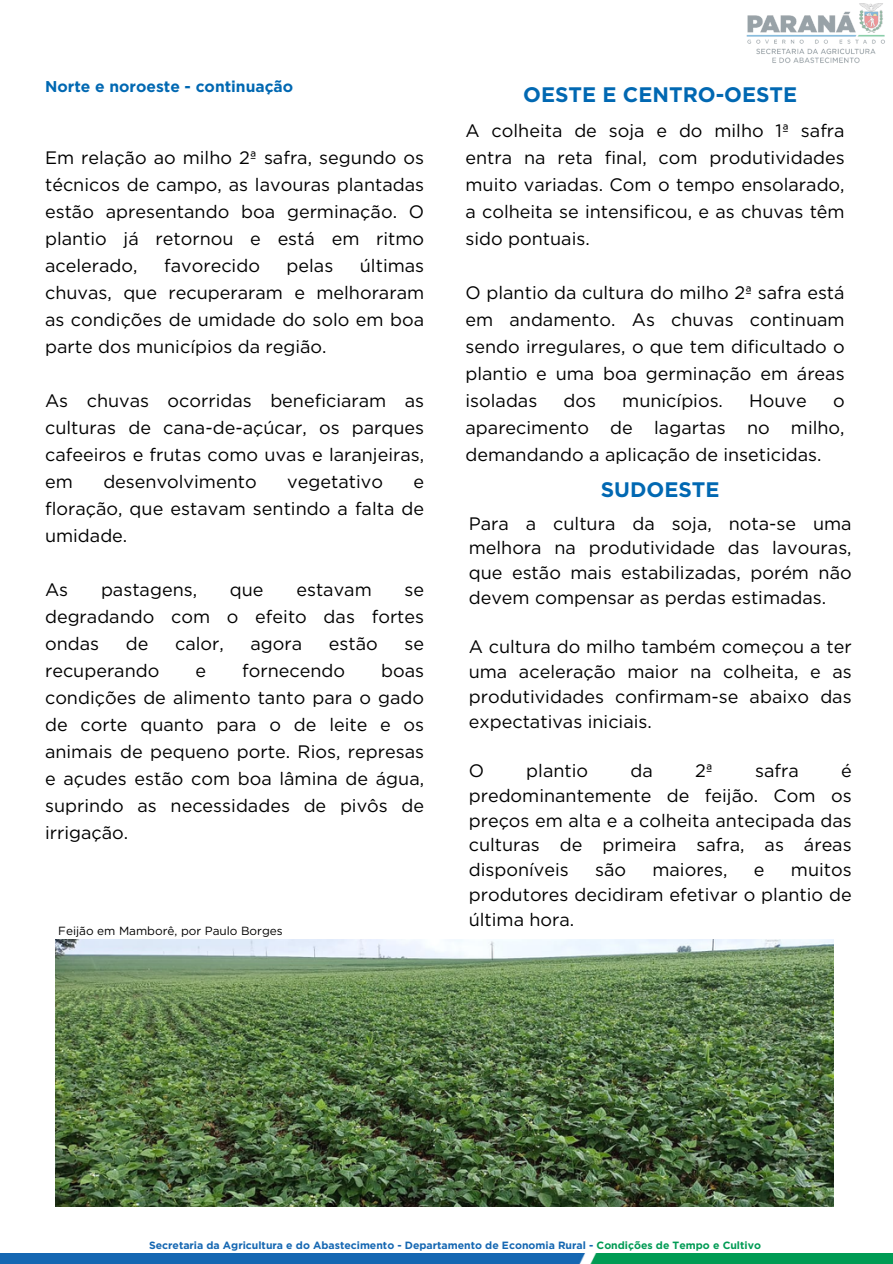
<style>
.page{position:relative;width:893px;height:1264px;background:#fff}
.page>*{position:absolute;margin:0;border:0;box-sizing:border-box;transform-origin:0 0}
.t1{font:700 21px "Gotham";color:#0168b2}
.t2{font:18px/27px "Gotham";color:#000;text-align:justify}
.t3{font:700 15.6px "Gotham";color:#0168b2}
.t4{font:11.85px "Gotham";color:#000}
.t5{font:700 10.5px "Gotham";color:#1567b2}
.s1{color:#009b54}
</style>
<div class="page">
<img style="left:0;top:1253px;width:892px;height:10px">
<img style="left:746px;top:3px;width:139px;height:60px">
<img style="left:56px;top:939px;width:777px;height:267px">
<h2 class="t3" style="left:45px;top:77px;width:250px">Norte e noroeste - continuação</h2>
<h1 class="t2" style="left:45px;top:144px;width:380px">Em relação ao milho 2ª safra, segundo os técnicos de campo, as lavouras plantadas estão apresentando boa germinação. O plantio já retornou e está em ritmo acelerado,</h1>
<h1 class="t2" style="left:45px;top:252px;width:380px;text-indent:315px">últimas chuvas, que recuperaram e melhoraram as condições de umidade do solo em boa parte dos municípios da região.</h1>
<h2 class="t2" style="left:45px;top:387px;width:380px">As chuvas ocorridas beneficiaram as culturas de cana-de-açúcar, os parques cafeeiros e frutas como uvas e laranjeiras, em</h2>
<h1 class="t2" style="left:164px;top:252px;width:97px">favorecido</h1>
<h1 class="t2" style="left:286px;top:252px;width:48px">pelas</h1>
<h2 class="t2" style="left:103px;top:468px;width:155px">desenvolvimento</h2>
<h2 class="t2" style="left:287px;top:468px;width:97px">vegetativo</h2>
<h2 class="t2" style="left:45px;top:468px;width:380px;text-indent:368px">e floração, que estavam sentindo a falta de umidade.</h2>
<h2 class="t2" style="left:45px;top:576px;width:25px">As</h2>
<h2 class="t2" style="left:101px;top:576px;width:98px">pastagens,</h2>
<h2 class="t2" style="left:230px;top:576px;width:35px">que</h2>
<h2 class="t2" style="left:296px;top:576px;width:77px">estavam</h2>
<h2 class="t2" style="left:45px;top:576px;width:380px;text-indent:359px">se degradando com o efeito das fortes ondas</h2>
<h2 class="t2" style="left:126px;top:630px;width:24px">de</h2>
<h2 class="t2" style="left:175px;top:630px;width:50px">calor,</h2>
<h2 class="t2" style="left:250px;top:630px;width:53px">agora</h2>
<h2 class="t2" style="left:329px;top:630px;width:50px">estão</h2>
<h2 class="t2" style="left:404px;top:630px;width:21px">se</h2>
<h2 class="t2" style="left:45px;top:657px;width:116px">recuperando</h2>
<h2 class="t2" style="left:195px;top:657px;width:12px">e</h2>
<h2 class="t2" style="left:242px;top:657px;width:104px">fornecendo</h2>
<h2 class="t2" style="left:45px;top:657px;width:380px;text-indent:336px">boas condições de alimento tanto para o gado de corte quanto para o de leite e os animais de pequeno porte. Rios, represas e açudes estão com boa lâmina de água, suprindo as necessidades de pivôs de irrigação.</h2>
<h2 class="t4" style="left:58px;top:923px;width:226px">Feijão em Mamborê, por Paulo Borges</h2>
<h2 class="t1" style="left:523px;top:82px;width:275px">OESTE E CENTRO-OESTE</h2>
<h2 class="t2" style="left:465px;top:117px;width:380px">A colheita de soja e do milho 1ª safra entra na reta final, com produtividades muito variadas. Com o tempo ensolarado, a colheita se intensificou, e as chuvas têm sido pontuais.</h2>
<h1 class="t2" style="left:465px;top:279px;width:380px">O plantio da cultura do milho 2ª safra está em andamento. As chuvas continuam sendo irregulares, o que tem dificultado o plantio e uma boa germinação em áreas isoladas</h1>
<h1 class="t2" style="left:563px;top:387px;width:34px">dos</h1>
<h1 class="t2" style="left:622px;top:387px;width:102px">municípios.</h1>
<h1 class="t2" style="left:749px;top:387px;width:59px">Houve</h1>
<h1 class="t2" style="left:465px;top:387px;width:380px;text-indent:367px">o aparecimento de lagartas no milho, demandando a aplicação de inseticidas.</h1>
<h2 class="t1" style="left:600px;top:476px;width:120px">SUDOESTE</h2>
<h2 class="t2" style="left:468px;top:510px;width:384px;line-height:24.8px">Para a cultura da soja, nota-se uma melhora na produtividade das lavouras, que estão mais estabilizadas, porém não devem compensar as perdas estimadas.</h2>
<p class="t2" style="left:468px;top:634px;width:384px;line-height:24.8px">A cultura do milho também começou a ter uma aceleração maior na colheita, e as produtividades confirmam-se abaixo das expectativas iniciais.</p>
<p class="t2" style="left:468px;top:757px;width:17px">O</p>
<p class="t2" style="left:526px;top:757px;width:63px">plantio</p>
<p class="t2" style="left:630px;top:757px;width:24px">da</p>
<p class="t2" style="left:695px;top:757px;width:19px">2ª</p>
<p class="t2" style="left:755px;top:757px;width:45px">safra</p>
<p class="t2" style="left:468px;top:758px;width:384px;line-height:24.8px;text-indent:372px">é predominantemente de feijão. Com os preços em alta e a colheita antecipada das culturas de primeira safra, as áreas disponíveis</p>
<p class="t2" style="left:468px;top:857px;width:384px;line-height:24.8px;text-indent:322px">muitos produtores decidiram efetivar o plantio de última hora.</p>
<p class="t2" style="left:595px;top:856px;width:33px">são</p>
<p class="t2" style="left:652px;top:856px;width:77px">maiores,</p>
<p class="t2" style="left:754px;top:856px;width:12px">e</p>
<h4 class="t5" style="left:149px;top:1238px;width:613px">Secretaria da Agricultura e do Abastecimento - Departamento de Economia Rural - <span class="s1">Condições de Tempo e Cultivo</span></h4>
</div>
